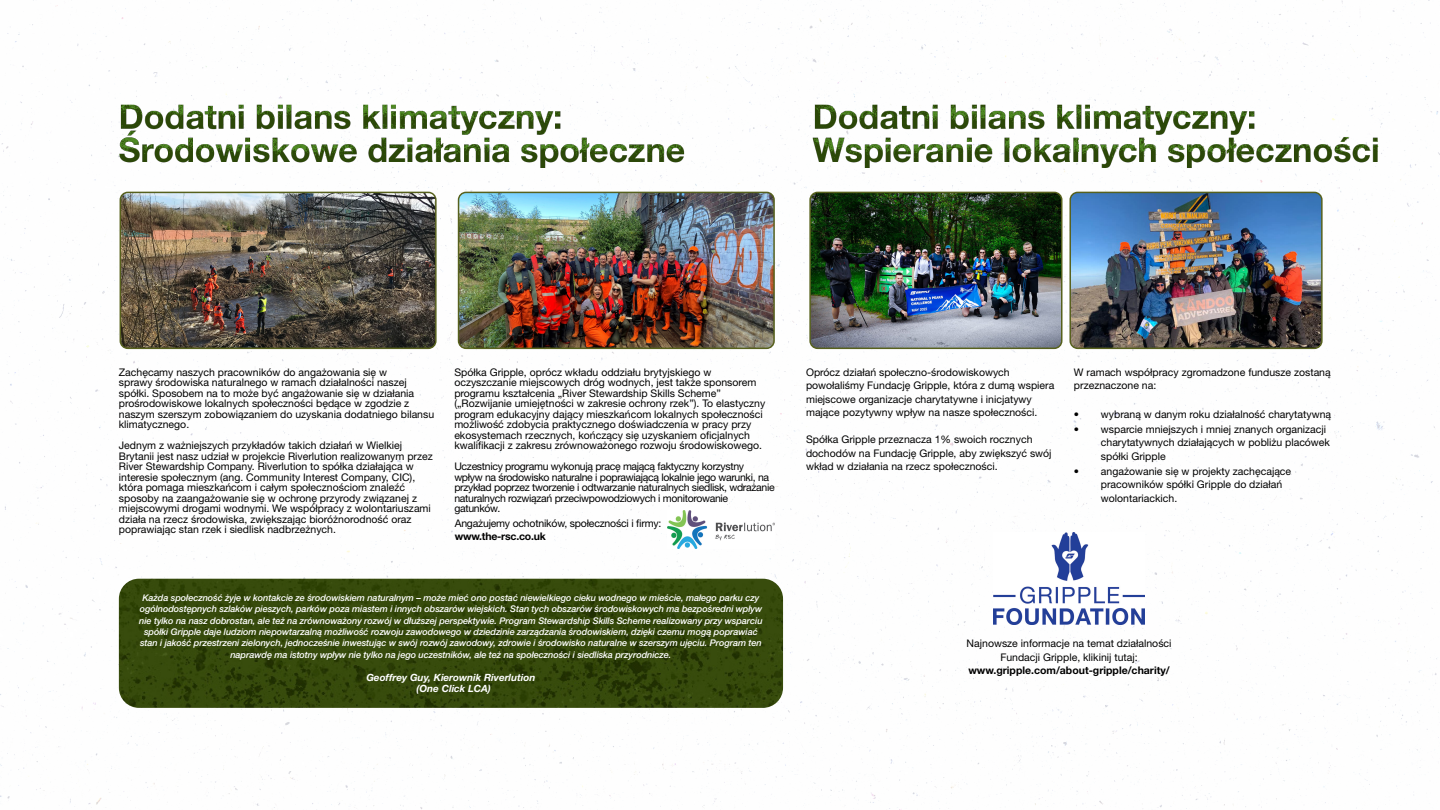
<style>
.page{position:relative;width:1440px;height:810px;background:#fff}
.page>*{position:absolute;margin:0;border:0;box-sizing:border-box;transform-origin:0 0}
.t1{font:10.5px/10.5px "Helvetica Neue LT Pro";color:#000}
.t2{font:10.5px/10.5px "Helvetica Neue LT Pro";letter-spacing:-.03em;color:#000}
.t3{font:10.5px "Helvetica Neue LT Pro";letter-spacing:-.02em;color:#000}
.t4{font:700 10.5px "Helvetica Neue LT Pro";letter-spacing:-.02em;color:#000}
.t5{font:italic 700 9.98px "Helvetica Neue LT Pro";color:#fff}
.t6{font:italic 500 9.15px/11.3px "Helvetica Neue LT Pro";letter-spacing:-.01em;color:#fff;text-align:center}
.s1{font-weight:700}
</style>
<div class="page">
<img style="left:0;top:0;width:1440px;height:810px">
<img style="left:120px;top:192px;width:316px;height:156px">
<div style="left:120px;top:192px;width:317px;height:157px;border:2px solid #57611d;border-radius:8px"></div>
<img style="left:459px;top:192px;width:315px;height:156px">
<div style="left:458px;top:192px;width:317px;height:157px;border:2px solid #57611d;border-radius:8px"></div>
<img style="left:1070px;top:192px;width:252px;height:156px">
<div style="left:1069px;top:192px;width:254px;height:157px;border:2px solid #57611d;border-radius:8px"></div>
<img style="left:810px;top:192px;width:252px;height:156px">
<div style="left:809px;top:192px;width:254px;height:157px;border:2px solid #57611d;border-radius:8px"></div>
<img style="left:667px;top:510px;width:108px;height:39px">
<img style="left:994px;top:533px;width:151px;height:92px">
<img style="left:112px;top:93px;width:580px;height:84px">
<img style="left:806px;top:93px;width:579px;height:84px">
<img style="left:119px;top:579px;width:664px;height:129px">
<p class="t1" style="left:119px;top:367px;width:317px">Zachęcamy naszych pracowników do angażowania się w<br>sprawy środowiska naturalnego w ramach działalności naszej spółki. Sposobem na to może być angażowanie się w działania prośrodowiskowe lokalnych społeczności będące w zgodzie z naszym szerszym zobowiązaniem do uzyskania dodatniego bilansu klimatycznego.</p>
<p class="t1" style="left:119px;top:440px;width:315px">Jednym z ważniejszych przykładów takich działań w Wielkiej Brytanii jest nasz udział w projekcie Riverlution realizowanym przez River Stewardship Company. Riverlution to spółka działająca w interesie społecznym (ang. Community Interest Company, CIC), która pomaga mieszkańcom i całym społecznościom znaleźć sposoby na zaangażowanie się w ochronę przyrody związanej z miejscowymi drogami wodnymi. We współpracy z wolontariuszami działa na rzecz środowiska, zwiększając bioróżnorodność oraz poprawiając stan rzek i siedlisk nadbrzeżnych.</p>
<p class="t1" style="left:454px;top:367px;width:313px">Spółka Gripple, oprócz wkładu oddziału brytyjskiego w oczyszczanie miejscowych dróg wodnych, jest także sponsorem programu kształcenia „River Stewardship Skills Scheme” („Rozwijanie umiejętności w zakresie ochrony rzek”). To elastyczny program edukacyjny dający mieszkańcom lokalnych społeczności możliwość zdobycia praktycznego doświadczenia w pracy przy ekosystemach rzecznych, kończący się uzyskaniem oficjalnych kwalifikacji z zakresu zrównoważonego rozwoju środowiskowego.</p>
<p class="t2" style="left:454px;top:461px;width:322px">Uczestnicy programu wykonują pracę mającą faktyczny korzystny wpływ na środowisko naturalne i poprawiającą lokalnie jego warunki, na przykład poprzez tworzenie i odtwarzanie naturalnych siedlisk, wdrażanie naturalnych rozwiązań przeciwpowodziowych i monitorowanie gatunków.</p>
<p class="t3" style="left:455px;top:516px;width:208px">Angażujemy ochotników, społeczności i firmy:</p>
<p class="t4" style="left:455px;top:530px;width:93px">www.the-rsc.co.uk</p>
<p class="t6" style="left:139px;top:592px;width:625px">Każda społeczność żyje w kontakcie ze środowiskiem naturalnym – może mieć ono postać niewielkiego cieku wodnego w mieście, małego parku czy ogólnodostępnych szlaków pieszych, parków poza miastem i innych obszarów wiejskich. Stan tych obszarów środowiskowych ma bezpośredni wpływ nie tylko na nasz dobrostan, ale też na zrównoważony rozwój w dłuższej perspektywie. Program Stewardship Skills Scheme realizowany przy wsparciu spółki Gripple daje ludziom niepowtarzalną możliwość rozwoju zawodowego w dziedzinie zarządzania środowiskiem, dzięki czemu mogą poprawiać stan i jakość przestrzeni zielonych, jednocześnie inwestując w swój rozwój zawodowy, zdrowie i środowisko naturalne w szerszym ujęciu. Program ten naprawdę ma istotny wpływ nie tylko na jego uczestników, ale też na społeczności i siedliska przyrodnicze.</p>
<p class="t5" style="left:366px;top:671px;width:171px">Geoffrey Guy, Kierownik Riverlution</p>
<p class="t5" style="left:417px;top:682px;width:76px">(One Click LCA)</p>
<p class="t1" style="left:806px;top:365px;width:250px;line-height:13.5px">Oprócz działań społeczno-środowiskowych powołaliśmy Fundację Gripple, która z dumą wspiera miejscowe organizacje charytatywne i inicjatywy mające pozytywny wpływ na nasze społeczności.</p>
<p class="t1" style="left:806px;top:433px;width:247px;line-height:13.5px">Spółka Gripple przeznacza 1% swoich rocznych dochodów na Fundację Gripple, aby zwiększyć swój wkład w działania na rzecz społeczności.</p>
<p class="t1" style="left:1074px;top:365px;width:258px;line-height:13.5px">W ramach współpracy zgromadzone fundusze zostaną przeznaczone na:</p>
<p class="t1" style="left:1074px;top:409px;width:259px">• wybraną w danym roku działalność charytatywną</p>
<p class="t1" style="left:1101px;top:422px;width:231px;line-height:13.5px;text-indent:-27px">• wsparcie mniejszych i mniej znanych organizacji charytatywnych działających w pobliżu placówek spółki Gripple</p>
<p class="t1" style="left:1101px;top:464px;width:192px;line-height:13.5px;text-indent:-27px">• angażowanie się w projekty zachęcające pracowników spółki Gripple do działań wolontariackich.</p>
<p class="t1" style="left:967px;top:637px;width:206px;line-height:13.5px;text-align:center">Najnowsze informacje na temat działalności<br>Fundacji Gripple, klikinij tutaj: <span class="s1">www.gripple.com/about-gripple/charity/</span></p>
</div>
